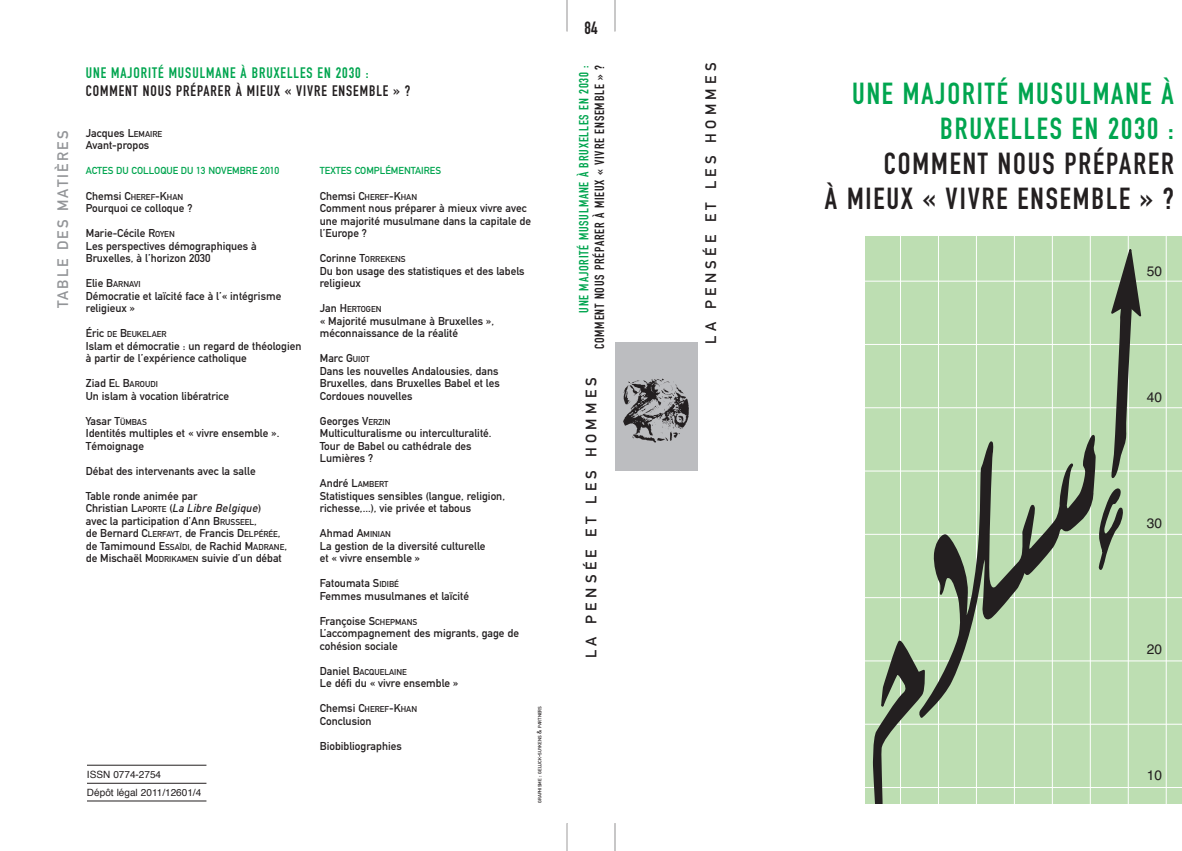
<style>
.page{position:relative;width:1182px;height:851px;background:#fff}
.page>*{position:absolute;margin:0;border:0;box-sizing:border-box;transform-origin:0 0}
.t1{font:30px/35px "DIN Engschrift Alternate";letter-spacing:.065em;color:#231f20;text-align:right}
.t2{font:30px/35px "DIN Engschrift Alternate";letter-spacing:.065em;color:#00a54f;text-align:right}
.t3{font:17.5px "DIN Engschrift Alternate";color:#231f20}
.t4{font:15px "DIN Engschrift Alternate";letter-spacing:.065em;color:#231f20}
.t5{font:15px "DIN Mittelschrift Alternate";letter-spacing:.29em;color:#231f20}
.t6{font:15px "DIN Engschrift Alternate";letter-spacing:.065em;color:#00a54f}
.t7{font:15px "DIN Mittelschrift Alternate";letter-spacing:.145em;color:#939598}
.t8{font:13.75px "Helvetica";color:#231f20}
.t9{font:13.12px "DIN Engschrift Alternate";letter-spacing:.065em;color:#231f20}
.t10{font:13.12px "DIN Engschrift Alternate";letter-spacing:.065em;color:#00a54f}
.t11{font:11.25px/12.5px "DIN Mittelschrift";color:#231f20}
.t12{font:italic 500 11.25px "DIN Offc";color:#231f20}
.t13{font:10px "DIN Mittelschrift";color:#00a54f}
.t14{font:10px/17.5px "Helvetica";color:#231f20}
.t15{font:8.5px "DIN Mittelschrift";color:#231f20}
.t16{font:4.75px "DIN Mittelschrift";color:#231f20}
.s1{font-size:8.5px}
.s2{font-size:11.25px}
.s3{font-family:"DIN Mittelschrift";font-weight:400;font-style:normal}
.s4{font-family:"DIN Mittelschrift";font-weight:400;font-style:normal;font-size:8.5px}
.s5{font-size:6.25px}
</style>
<div class="page">
<svg style="left:567px;top:823px;width:1px;height:27px"></svg>
<svg style="left:615px;top:823px;width:1px;height:27px"></svg>
<div style="left:866px;top:236px;width:316px;height:567px;background:#bddeb2"></div>
<hr style="left:900px;top:236px;width:1px;height:567px;background:#fff">
<hr style="left:938px;top:236px;width:1px;height:567px;background:#fff">
<hr style="left:976px;top:236px;width:1px;height:567px;background:#fff">
<hr style="left:1014px;top:236px;width:1px;height:567px;background:#fff">
<hr style="left:1052px;top:236px;width:1px;height:567px;background:#fff">
<hr style="left:1090px;top:236px;width:1px;height:567px;background:#fff">
<hr style="left:1128px;top:236px;width:1px;height:567px;background:#fff">
<hr style="left:1166px;top:236px;width:1px;height:567px;background:#fff">
<hr style="left:866px;top:281px;width:316px;height:1px;background:#fff">
<hr style="left:866px;top:344px;width:316px;height:1px;background:#fff">
<hr style="left:866px;top:407px;width:316px;height:1px;background:#fff">
<hr style="left:866px;top:470px;width:316px;height:1px;background:#fff">
<hr style="left:866px;top:534px;width:316px;height:1px;background:#fff">
<hr style="left:866px;top:597px;width:316px;height:1px;background:#fff">
<hr style="left:866px;top:660px;width:316px;height:1px;background:#fff">
<hr style="left:866px;top:723px;width:316px;height:1px;background:#fff">
<hr style="left:866px;top:787px;width:316px;height:1px;background:#fff">
<svg style="left:872px;top:637px;width:54px;height:166px;background:#8fa587"></svg>
<svg style="left:919px;top:428px;width:177px;height:290px;background:#a6bf9c"></svg>
<svg style="left:1097px;top:240px;width:46px;height:333px;background:#9cb593"></svg>
<div style="left:615px;top:342px;width:83px;height:129px;background:#bcbdc0"></div>
<img style="left:623px;top:378px;width:66px;height:65px">
<hr style="left:87px;top:764px;width:119px;height:1px;background:#231f20">
<hr style="left:87px;top:783px;width:119px;height:1px;background:#231f20">
<hr style="left:87px;top:800px;width:119px;height:1px;background:#231f20">
<h3 class="t6" style="left:86px;top:67px;width:284px">UNE MAJORITÉ MUSULMANE À BRUXELLES EN 2030 :</h3>
<h3 class="t4" style="left:86px;top:85px;width:326px">COMMENT NOUS PRÉPARER À MIEUX « VIVRE ENSEMBLE » ?</h3>
<h3 class="t7" style="left:57px;top:308px;width:179px;rotate:-90deg">TABLE DES MATIÈRES</h3>
<p class="t11" style="left:86px;top:128px;width:78px">Jacques L<span class="s1">EMAIRE<br></span>Avant-propos</p>
<p class="t13" style="left:86px;top:167px;width:195px">ACTES DU COLLOQUE DU 13 NOVEMBRE 2010</p>
<p class="t11" style="left:86px;top:190px;width:108px">Chemsi C<span class="s1">HEREF</span>-K<span class="s1">HAN<br></span>Pourquoi ce colloque ?</p>
<p class="t11" style="left:86px;top:228px;width:173px">Marie-Cécile R<span class="s1">OYEN<br></span>Les perspectives démographiques à<br>Bruxelles, à l’horizon 2030</p>
<p class="t15" style="left:86px;top:281px;width:56px"><span class="s2">Elie B</span>ARNAVI</p>
<p class="t11" style="left:86px;top:290px;width:197px">Démocratie et laïcité face à l’« intégrisme religieux »</p>
<p class="t15" style="left:86px;top:331px;width:82px"><span class="s2">Éric</span> DE <span class="s2">B</span>EUKELAER</p>
<p class="t11" style="left:86px;top:340px;width:217px">Islam et démocratie : un regard de théologien à partir de l’expérience catholique</p>
<p class="t15" style="left:86px;top:381px;width:73px"><span class="s2">Ziad E</span>L <span class="s2">B</span>AROUDI</p>
<p class="t11" style="left:86px;top:390px;width:145px">Un islam à vocation libératrice</p>
<p class="t11" style="left:86px;top:415px;width:195px">Yasar T<span class="s1">ÜMBAS<br></span>Identités multiples et « vivre ensemble ».<br>Témoignage</p>
<p class="t11" style="left:86px;top:465px;width:171px">Débat des intervenants avec la salle</p>
<p class="t11" style="left:86px;top:490px;width:113px">Table ronde animée par</p>
<p class="t12" style="left:86px;top:500px;width:177px"><span class="s3">Christian L</span><span class="s4">APORTE</span> <span class="s3">(</span>La Libre Belgique<span class="s3">)</span></p>
<p class="t11" style="left:86px;top:515px;width:203px">avec la participation d’Ann B<span class="s1">RUSSEEL</span>,<br>de Bernard C<span class="s1">LERFAYT</span>, de Francis D<span class="s1">ELPÉRÉE</span>, de Tamimound E<span class="s1">SSAÏDI</span>, de Rachid M<span class="s1">ADRANE</span>, de Mischaël M<span class="s1">ODRIKAMEN</span> suivie d’un débat</p>
<p class="t14" style="left:87px;top:766px;width:116px">ISSN 0774-2754<br>Dépôt légal 2011/12601/4</p>
<p class="t13" style="left:320px;top:167px;width:123px">TEXTES COMPLÉMENTAIRES</p>
<p class="t11" style="left:320px;top:190px;width:213px">Chemsi C<span class="s1">HEREF</span>-K<span class="s1">HAN<br></span>Comment nous préparer à mieux vivre avec une majorité musulmane dans la capitale de l’Europe ?</p>
<p class="t11" style="left:320px;top:253px;width:206px">Corinne T<span class="s1">ORREKENS<br></span>Du bon usage des statistiques et des labels religieux</p>
<p class="t15" style="left:320px;top:306px;width:63px"><span class="s2">Jan H</span>ERTOGEN</p>
<p class="t11" style="left:320px;top:315px;width:176px">« Majorité musulmane à Bruxelles », méconnaissance de la réalité</p>
<p class="t11" style="left:320px;top:353px;width:181px">Marc G<span class="s1">UIOT<br></span>Dans les nouvelles Andalousies, dans<br>Bruxelles, dans Bruxelles Babel et les<br>Cordoues nouvelles</p>
<p class="t11" style="left:320px;top:415px;width:173px">Georges V<span class="s1">ERZIN<br></span>Multiculturalisme ou interculturalité.<br>Tour de Babel ou cathédrale des<br>Lumières ?</p>
<p class="t11" style="left:320px;top:478px;width:187px">André L<span class="s1">AMBERT<br></span>Statistiques sensibles (langue, religion, richesse,...), vie privée et tabous</p>
<p class="t11" style="left:320px;top:528px;width:167px">Ahmad A<span class="s1">MINIAN<br></span>La gestion de la diversité culturelle et « vivre ensemble »</p>
<p class="t11" style="left:320px;top:578px;width:151px">Fatoumata S<span class="s1">IDIBÉ<br></span>Femmes musulmanes et laïcité</p>
<p class="t11" style="left:320px;top:615px;width:201px">Françoise S<span class="s1">CHEPMANS<br></span>L’accompagnement des migrants, gage de cohésion sociale</p>
<p class="t15" style="left:320px;top:668px;width:89px"><span class="s2">Daniel B</span>ACQUELAINE</p>
<p class="t11" style="left:320px;top:678px;width:140px">Le défi du « vivre ensemble »</p>
<p class="t11" style="left:320px;top:703px;width:99px">Chemsi C<span class="s1">HEREF</span>-K<span class="s1">HAN<br></span>Conclusion</p>
<p class="t11" style="left:320px;top:740px;width:84px">Biobibliographies</p>
<p class="t16" style="left:538px;top:803px;width:98px;rotate:-90deg">GRAPHISME <span class="s5">:</span> GELUCK<span class="s5">-</span>SUYKENS <span class="s5">&amp;</span> PARTNERS</p>
<h2 class="t3" style="left:584px;top:21px;width:15px">84</h2>
<p class="t10" style="left:579px;top:313px;width:249px;rotate:-90deg">UNE MAJORITÉ MUSULMANE À BRUXELLES EN 2030 :</p>
<p class="t9" style="left:595px;top:349px;width:285px;rotate:-90deg">COMMENT NOUS PRÉPARER À MIEUX « VIVRE ENSEMBLE » ?</p>
<h3 class="t5" style="left:586px;top:658px;width:282px;rotate:-90deg">LA PENSÉE ET LES HOMMES</h3>
<h3 class="t5" style="left:705px;top:343px;width:282px;rotate:-90deg">LA PENSÉE ET LES HOMMES</h3>
<h1 class="t2" style="left:852px;top:79px;width:323px">UNE MAJORITÉ MUSULMANE À<br>BRUXELLES EN 2030 :</h1>
<h1 class="t1" style="left:825px;top:149px;width:350px">COMMENT NOUS PRÉPARER<br>À MIEUX « VIVRE ENSEMBLE » ?</h1>
<p class="t8" style="left:1147px;top:260px;width:17px">50</p>
<p class="t8" style="left:1147px;top:386px;width:17px">40</p>
<p class="t8" style="left:1147px;top:512px;width:17px">30</p>
<p class="t8" style="left:1147px;top:638px;width:17px">20</p>
<p class="t8" style="left:1147px;top:764px;width:17px">10</p>
</div>
